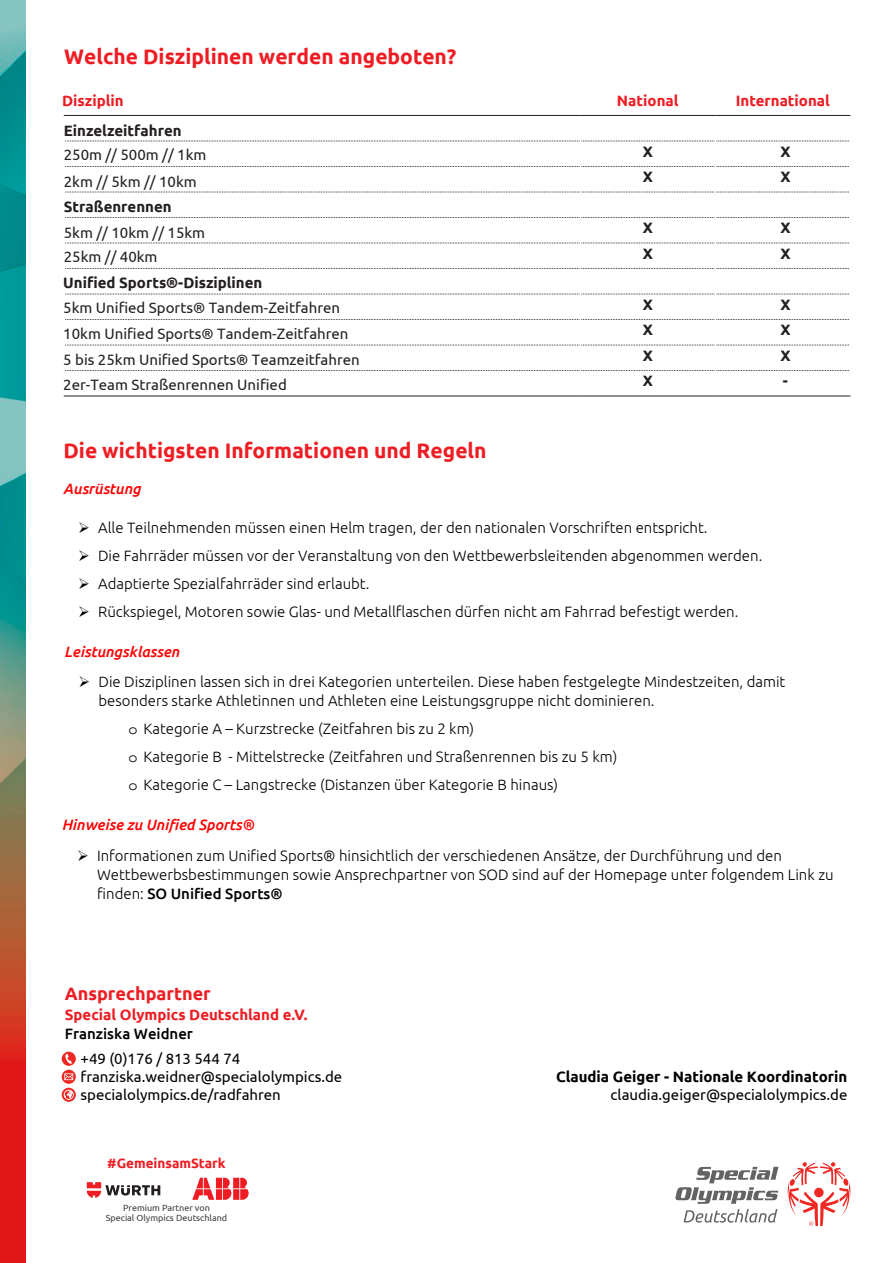
<style>
.page{position:relative;width:893px;height:1263px;background:#fff}
.page>*{position:absolute;margin:0;border:0;box-sizing:border-box;transform-origin:0 0}
.t1{font:700 21px "Ubuntu";color:#ee1d23}
.t2{font:700 18px "Ubuntu";color:#ee1d23}
.t3{font:300 15px/19px "Ubuntu";color:#000}
.t4{font:15px/25.7px "Ubuntu";color:#231f20}
.t5{font:15px/18.3px "Ubuntu";color:#000}
.t6{font:700 15px/25.5px "Ubuntu";color:#231f20}
.t7{font:700 15px "Ubuntu";color:#ee1d23}
.t8{font:italic 500 15px "Ubuntu";color:#f00}
.t9{font:500 15px "Ubuntu";color:#000}
.t10{font:700 13.5px "Ubuntu";color:#ee1d23}
.t11{font:9px/9.8px "Ubuntu";color:#3e3e3f;text-align:center}
.s1{font-family:"Courier Std";font-weight:400}
.s2{font-weight:500}
.s3{font-weight:700}
</style>
<div class="page">
<img style="left:0;top:0;width:26px;height:1263px">
<svg style="left:675px;top:1167px;width:103px;height:55px"></svg>
<svg style="left:787px;top:1162px;width:63px;height:64px"></svg>
<svg style="left:192px;top:1177px;width:57px;height:23px"></svg>
<svg style="left:86px;top:1182px;width:75px;height:16px"></svg>
<hr style="left:64px;top:115px;width:516px;height:1px;background:#231f20">
<hr style="left:580px;top:115px;width:135px;height:1px;background:#231f20">
<hr style="left:715px;top:115px;width:135px;height:1px;background:#231f20">
<svg style="left:66px;top:141px;width:783px;height:1px"></svg>
<svg style="left:66px;top:166px;width:783px;height:1px"></svg>
<svg style="left:66px;top:192px;width:783px;height:1px"></svg>
<svg style="left:66px;top:217px;width:783px;height:1px"></svg>
<svg style="left:66px;top:243px;width:783px;height:1px"></svg>
<svg style="left:66px;top:268px;width:783px;height:1px"></svg>
<svg style="left:66px;top:294px;width:783px;height:1px"></svg>
<svg style="left:66px;top:319px;width:783px;height:1px"></svg>
<svg style="left:66px;top:345px;width:783px;height:1px"></svg>
<svg style="left:66px;top:370px;width:783px;height:1px"></svg>
<hr style="left:64px;top:396px;width:516px;height:1px;background:#231f20">
<hr style="left:580px;top:396px;width:135px;height:1px;background:#231f20">
<hr style="left:715px;top:396px;width:135px;height:1px;background:#231f20">
<svg style="left:62px;top:1070px;width:14px;height:14px"></svg>
<svg style="left:64px;top:1073px;width:9px;height:7px"></svg>
<svg style="left:62px;top:1088px;width:14px;height:14px"></svg>
<svg style="left:64px;top:1090px;width:10px;height:10px"></svg>
<div style="left:62px;top:1052px;width:14px;height:14px;background:#ee2823;border-radius:50%"></div>
<svg style="left:63px;top:1054px;width:9px;height:11px"></svg>
<h1 class="t1" style="left:64px;top:44px;width:394px">Welche Disziplinen werden angeboten?</h1>
<p class="t7" style="left:62px;top:91px;width:63px">Disziplin</p>
<p class="t7" style="left:617px;top:91px;width:63px">National</p>
<p class="t7" style="left:736px;top:91px;width:96px">International</p>
<p class="t6" style="left:64px;top:118px;width:119px">Einzelzeitfahren</p>
<p class="t4" style="left:64px;top:141px;width:144px">250m // 500m // 1km</p>
<p class="t6" style="left:780px;top:139px;width:12px">X</p>
<p class="t4" style="left:64px;top:168px;width:134px">2km // 5km // 10km</p>
<p class="t6" style="left:643px;top:164px;width:12px">X</p>
<p class="t6" style="left:780px;top:164px;width:12px">X</p>
<p class="t6" style="left:64px;top:194px;width:109px">Straßenrennen</p>
<p class="t4" style="left:64px;top:219px;width:143px">5km // 10km // 15km</p>
<p class="t6" style="left:780px;top:215px;width:12px">X</p>
<p class="t6" style="left:643px;top:139px;width:12px">X</p>
<p class="t6" style="left:643px;top:215px;width:12px">X<br>X</p>
<p class="t6" style="left:780px;top:241px;width:12px">X</p>
<p class="t4" style="left:64px;top:243px;width:95px">25km // 40km</p>
<p class="t6" style="left:63px;top:270px;width:201px">Unified Sports®-Disziplinen</p>
<p class="t4" style="left:63px;top:295px;width:298px">5km Unified Sports® Tandem-Zeitfahren 10km Unified Sports® Tandem-Zeitfahren 5 bis 25km Unified Sports® Teamzeitfahren 2er-Team Straßenrennen Unified</p>
<p class="t6" style="left:643px;top:292px;width:12px">X</p>
<p class="t6" style="left:643px;top:317px;width:12px">X</p>
<p class="t6" style="left:780px;top:292px;width:12px">X<br>X</p>
<p class="t6" style="left:643px;top:343px;width:12px">X</p>
<p class="t6" style="left:780px;top:343px;width:12px">X -</p>
<p class="t6" style="left:643px;top:368px;width:12px">X</p>
<h1 class="t1" style="left:63px;top:438px;width:425px">Die wichtigsten Informationen und Regeln</h1>
<p class="t8" style="left:63px;top:479px;width:79px">Ausrüstung</p>
<p class="t3" style="left:78px;top:518px;width:631px">➢ Alle Teilnehmenden müssen einen Helm tragen, der den nationalen Vorschriften entspricht.</p>
<p class="t3" style="left:78px;top:546px;width:686px">➢ Die Fahrräder müssen vor der Veranstaltung von den Wettbewerbsleitenden abgenommen werden.</p>
<p class="t3" style="left:78px;top:574px;width:293px">➢ Adaptierte Spezialfahrräder sind erlaubt.</p>
<p class="t3" style="left:78px;top:602px;width:662px">➢ Rückspiegel, Motoren sowie Glas- und Metallflaschen dürfen nicht am Fahrrad befestigt werden.</p>
<p class="t8" style="left:64px;top:642px;width:117px">Leistungsklassen</p>
<p class="t3" style="left:99px;top:672px;width:688px;text-indent:-20px">➢ Die Disziplinen lassen sich in drei Kategorien unterteilen. Diese haben festgelegte Mindestzeiten, damit besonders starke Athletinnen und Athleten eine Leistungsgruppe nicht dominieren.</p>
<p class="t3" style="left:129px;top:714px;width:490px;line-height:28px"><span class="s1">o</span> Kategorie A – Kurzstrecke (Zeitfahren bis zu 2 km)<br><span class="s1">o</span> Kategorie B - Mittelstrecke (Zeitfahren und Straßenrennen bis zu 5 km) <span class="s1">o</span> Kategorie C – Langstrecke (Distanzen über Kategorie B hinaus)</p>
<p class="t8" style="left:62px;top:815px;width:194px">Hinweise zu Unified Sports®</p>
<p class="t3" style="left:97px;top:845px;width:738px;text-indent:-20px">➢ Informationen zum Unified Sports® hinsichtlich der verschiedenen Ansätze, der Durchführung und den<br>Wettbewerbsbestimmungen sowie Ansprechpartner von SOD sind auf der Homepage unter folgendem Link zu finden: <span class="s2">SO Unified Sports®</span></p>
<p class="t2" style="left:65px;top:982px;width:148px">Ansprechpartner</p>
<p class="t7" style="left:65px;top:1006px;width:244px">Special Olympics Deutschland e.V.</p>
<p class="t9" style="left:65px;top:1024px;width:130px">Franziska Weidner</p>
<p class="t5" style="left:81px;top:1049px;width:263px">+49 (0)176 / 813 544 74 franziska.weidner@specialolympics.de specialolympics.de/radfahren</p>
<p class="t10" style="left:107px;top:1155px;width:120px">#GemeinsamStark</p>
<p class="t11" style="left:106px;top:1203px;width:123px">Premium Partner von<br>Special Olympics Deutschland</p>
<p class="t5" style="left:556px;top:1067px;width:293px;text-align:right"><span class="s3">Claudia Geiger</span> <span class="s3">- Nationale Koordinator</span><span class="s3">in </span>claudia.geiger@specialolympics.de</p>
</div>
